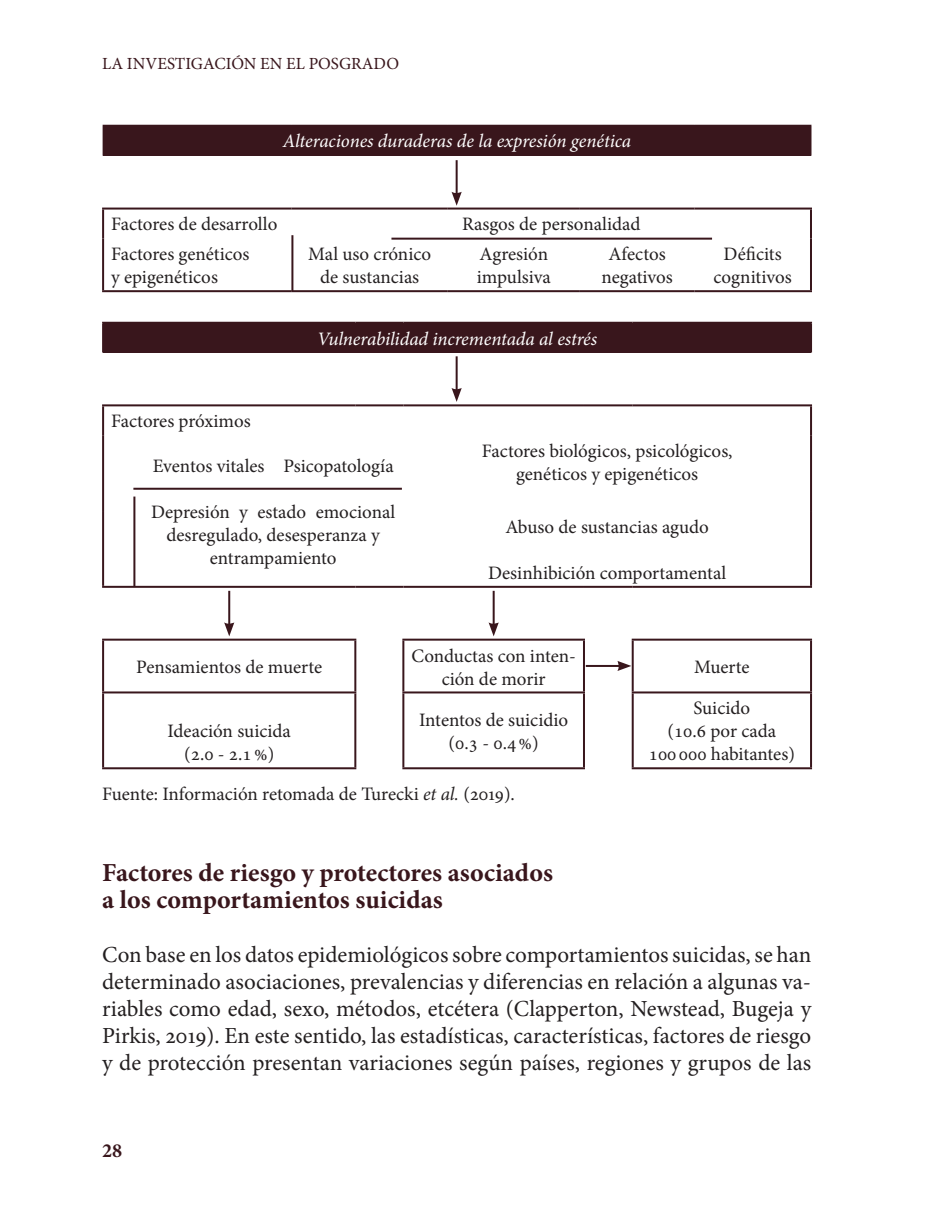
<style>
.page{position:relative;width:936px;height:1219px;background:#fff}
.page>*{position:absolute;margin:0;border:0;box-sizing:border-box;transform-origin:0 0}
.t1{font:700 26px/27px "Minion Pro";color:#39161c}
.t2{font:23px/27px "Minion Pro";color:#231f20;text-align:justify}
.t3{font:700 20px "Minion Pro";color:#39161c}
.t4{font:19px/23px "Minion Pro";letter-spacing:-.005em;color:#231f20;text-align:center}
.t5{font:italic 19px "Minion Pro";letter-spacing:-.01em;color:#fff}
.t6{font:17px "Minion Pro";color:#39161c}
.s1{font-style:italic}
</style>
<div class="page">
<div style="left:103px;top:125px;width:708px;height:31px;background:#39161c"></div>
<hr style="left:810px;top:210px;width:2px;height:28px;background:#39161c">
<hr style="left:102px;top:208px;width:190px;height:2px;background:#39161c">
<hr style="left:102px;top:210px;width:2px;height:28px;background:#39161c">
<hr style="left:292px;top:208px;width:156px;height:2px;background:#39161c">
<hr style="left:448px;top:208px;width:132px;height:2px;background:#39161c">
<hr style="left:580px;top:208px;width:114px;height:2px;background:#39161c">
<hr style="left:694px;top:208px;width:118px;height:2px;background:#39161c">
<hr style="left:102px;top:238px;width:2px;height:52px;background:#39161c">
<hr style="left:810px;top:238px;width:2px;height:52px;background:#39161c">
<hr style="left:102px;top:290px;width:190px;height:2px;background:#39161c">
<hr style="left:292px;top:290px;width:156px;height:2px;background:#39161c">
<hr style="left:448px;top:290px;width:132px;height:2px;background:#39161c">
<hr style="left:580px;top:290px;width:114px;height:2px;background:#39161c">
<hr style="left:694px;top:290px;width:118px;height:2px;background:#39161c">
<div style="left:103px;top:323px;width:708px;height:30px;background:#39161c"></div>
<hr style="left:810px;top:324px;width:2px;height:29px;background:#39161c">
<hr style="left:810px;top:406px;width:2px;height:29px;background:#39161c">
<hr style="left:810px;top:435px;width:2px;height:76px;background:#39161c">
<hr style="left:810px;top:511px;width:2px;height:75px;background:#39161c">
<hr style="left:102px;top:322px;width:253px;height:2px;background:#39161c">
<hr style="left:102px;top:324px;width:2px;height:29px;background:#39161c">
<hr style="left:355px;top:322px;width:48px;height:2px;background:#39161c">
<hr style="left:403px;top:322px;width:181px;height:2px;background:#39161c">
<hr style="left:584px;top:322px;width:48px;height:2px;background:#39161c">
<hr style="left:632px;top:322px;width:180px;height:2px;background:#39161c">
<hr style="left:102px;top:406px;width:2px;height:29px;background:#39161c">
<hr style="left:102px;top:435px;width:2px;height:76px;background:#39161c">
<hr style="left:102px;top:511px;width:2px;height:75px;background:#39161c">
<hr style="left:102px;top:641px;width:2px;height:50px;background:#39161c">
<hr style="left:354px;top:641px;width:2px;height:50px;background:#39161c">
<hr style="left:402px;top:641px;width:2px;height:50px;background:#39161c">
<hr style="left:583px;top:641px;width:2px;height:50px;background:#39161c">
<hr style="left:631px;top:641px;width:2px;height:50px;background:#39161c">
<hr style="left:810px;top:641px;width:2px;height:50px;background:#39161c">
<hr style="left:102px;top:691px;width:254px;height:2px;background:#39161c">
<hr style="left:102px;top:693px;width:2px;height:74px;background:#39161c">
<hr style="left:354px;top:693px;width:2px;height:74px;background:#39161c">
<hr style="left:102px;top:767px;width:254px;height:2px;background:#39161c">
<hr style="left:402px;top:691px;width:183px;height:2px;background:#39161c">
<hr style="left:402px;top:693px;width:2px;height:74px;background:#39161c">
<hr style="left:583px;top:693px;width:2px;height:74px;background:#39161c">
<hr style="left:402px;top:767px;width:183px;height:2px;background:#39161c">
<hr style="left:631px;top:691px;width:181px;height:2px;background:#39161c">
<hr style="left:631px;top:693px;width:2px;height:74px;background:#39161c">
<hr style="left:810px;top:693px;width:2px;height:74px;background:#39161c">
<hr style="left:631px;top:767px;width:181px;height:2px;background:#39161c">
<hr style="left:102px;top:639px;width:254px;height:2px;background:#39161c">
<hr style="left:402px;top:639px;width:183px;height:2px;background:#39161c">
<hr style="left:631px;top:639px;width:181px;height:2px;background:#39161c">
<hr style="left:102px;top:586px;width:253px;height:2px;background:#39161c">
<hr style="left:355px;top:586px;width:48px;height:2px;background:#39161c">
<hr style="left:403px;top:586px;width:181px;height:2px;background:#39161c">
<hr style="left:584px;top:586px;width:48px;height:2px;background:#39161c">
<hr style="left:632px;top:586px;width:180px;height:2px;background:#39161c">
<hr style="left:102px;top:404px;width:253px;height:2px;background:#39161c">
<hr style="left:355px;top:404px;width:48px;height:2px;background:#39161c">
<hr style="left:403px;top:404px;width:181px;height:2px;background:#39161c">
<hr style="left:584px;top:404px;width:48px;height:2px;background:#39161c">
<hr style="left:632px;top:404px;width:180px;height:2px;background:#39161c">
<hr style="left:455px;top:160px;width:2px;height:35px;background:#39161c">
<svg style="left:451px;top:192px;width:10px;height:14px"></svg>
<hr style="left:291px;top:235px;width:2px;height:57px;background:#39161c">
<hr style="left:391px;top:238px;width:321px;height:2px;background:#39161c">
<hr style="left:455px;top:356px;width:2px;height:35px;background:#39161c">
<svg style="left:451px;top:388px;width:10px;height:14px"></svg>
<hr style="left:133px;top:488px;width:269px;height:2px;background:#39161c">
<hr style="left:133px;top:497px;width:2px;height:90px;background:#39161c">
<hr style="left:228px;top:591px;width:2px;height:34px;background:#39161c">
<svg style="left:224px;top:622px;width:10px;height:14px"></svg>
<hr style="left:492px;top:591px;width:2px;height:34px;background:#39161c">
<svg style="left:488px;top:622px;width:10px;height:14px"></svg>
<hr style="left:585px;top:665px;width:35px;height:2px;background:#39161c">
<svg style="left:617px;top:661px;width:14px;height:10px"></svg>
<p class="t6" style="left:102px;top:52px;width:298px">LA INVESTIGACIÓN EN EL POSGRADO</p>
<p class="t5" style="left:283px;top:128px;width:350px">Alteraciones duraderas de la expresión genética</p>
<p class="t4" style="left:111px;top:213px;width:168px">Factores de desarrollo</p>
<p class="t4" style="left:462px;top:213px;width:180px">Rasgos de personalidad</p>
<p class="t4" style="left:111px;top:243px;width:140px;text-align:left">Factores genéticos y epigenéticos</p>
<p class="t4" style="left:308px;top:243px;width:124px">Mal uso crónico de sustancias</p>
<p class="t4" style="left:477px;top:243px;width:76px;text-align:left">Agresión impulsiva</p>
<p class="t4" style="left:601px;top:243px;width:73px">Afectos negativos</p>
<p class="t4" style="left:713px;top:243px;width:80px">Déficits cognitivos</p>
<p class="t5" style="left:317px;top:325px;width:281px">Vulnerabilidad incrementada al estrés</p>
<p class="t4" style="left:111px;top:410px;width:141px">Factores próximos</p>
<p class="t4" style="left:153px;top:454px;width:242px">Eventos vitales Psicopatología</p>
<p class="t4" style="left:151px;top:500px;width:246px">Depresión y estado emocional desregulado, desesperanza y entrampamiento</p>
<p class="t4" style="left:482px;top:440px;width:252px">Factores biológicos, psicológicos, genéticos y epigenéticos</p>
<p class="t4" style="left:505px;top:515px;width:205px">Abuso de sustancias agudo</p>
<p class="t4" style="left:488px;top:561px;width:240px">Desinhibición comportamental</p>
<p class="t4" style="left:136px;top:655px;width:187px">Pensamientos de muerte</p>
<p class="t4" style="left:411px;top:644px;width:166px">Conductas con inten&shy;ción de morir</p>
<p class="t4" style="left:694px;top:655px;width:57px">Muerte</p>
<p class="t4" style="left:167px;top:720px;width:125px">Ideación suicida (2.0 - 2.1%)</p>
<p class="t4" style="left:419px;top:708px;width:151px">Intentos de suicidio (0.3 - 0.4%)</p>
<p class="t4" style="left:648px;top:697px;width:148px">Suicido<br>(10.6 por cada<br>100 000 habitantes)</p>
<p class="t4" style="left:102px;top:782px;width:414px">Fuente: Información retomada de Turecki <span class="s1">et al.</span> (2019).</p>
<h1 class="t1" style="left:102px;top:859px;width:452px">Factores de riesgo y protectores asociados a los comportamientos suicidas</h1>
<p class="t2" style="left:102px;top:941px;width:711px">Con base en los datos epidemiológicos sobre comportamientos suicidas, se han determinado asociaciones, prevalencias y diferencias en relación a algunas va&shy;riables como edad, sexo, métodos, etcétera (Clapperton, Newstead, Bugeja y Pirkis, 2019). En este sentido, las estadísticas, características, factores de riesgo y de protección presentan variaciones según países, regiones y grupos de las</p>
<p class="t3" style="left:102px;top:1137px;width:21px">28</p>
</div>
